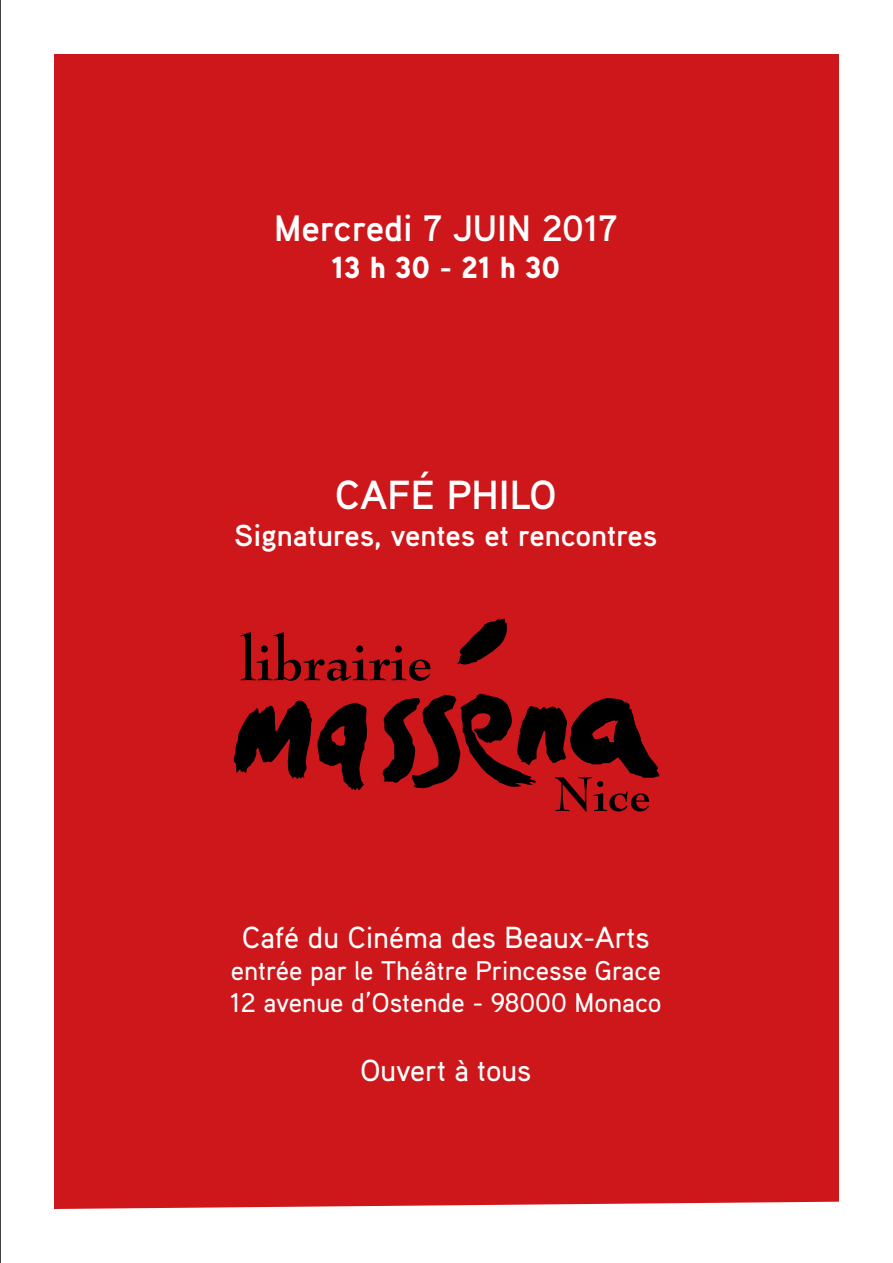
<style>
.page{position:relative;width:893px;height:1263px;background:#fff}
.page>*{position:absolute;margin:0;border:0;box-sizing:border-box;transform-origin:0 0}
.t1{font:700 40.5px "Aaux Pro";color:#fff}
.t2{font:700 36.75px "Aaux Pro";color:#fff}
.t3{font:500 30.45px "Aaux Pro";color:#fff}
.t4{font:700 30.45px "Aaux Pro";color:#fff}
.t5{font:900 30.45px "Aaux Pro";color:#fff}
.t6{font:500 27px/32.4px "Aaux Pro";color:#fff}
</style>
<div class="page">
<div style="left:54px;top:54px;width:785px;height:1155px;background:#cd171a"></div>
<svg style="left:457px;top:618px;width:50px;height:46px;background:#620b0c"></svg>
<svg style="left:234px;top:701px;width:133px;height:89px;background:#5e0a0c"></svg>
<svg style="left:240px;top:632px;width:190px;height:49px;background:#a01114"></svg>
<svg style="left:382px;top:693px;width:277px;height:119px;background:#780d0f"></svg>
<hr style="left:0;top:0;width:1px;height:1263px;background:#000">
<h2 class="t2" style="left:274px;top:205px;width:345px">Mercredi 7 JUIN 2017</h2>
<p class="t5" style="left:331px;top:248px;width:230px">13 h 30 - 21 h 30</p>
<h1 class="t1" style="left:335px;top:469px;width:223px">CAFÉ PHILO</h1>
<p class="t4" style="left:234px;top:516px;width:425px">Signatures, ventes et rencontres</p>
<p class="t3" style="left:242px;top:918px;width:409px">Café du Cinéma des Beaux-Arts</p>
<p class="t6" style="left:230px;top:954px;width:433px">entrée par le Théâtre Princesse Grace<br>12 avenue d’Ostende - 98000 Monaco</p>
<p class="t3" style="left:360px;top:1052px;width:172px">Ouvert à tous</p>
</div>
